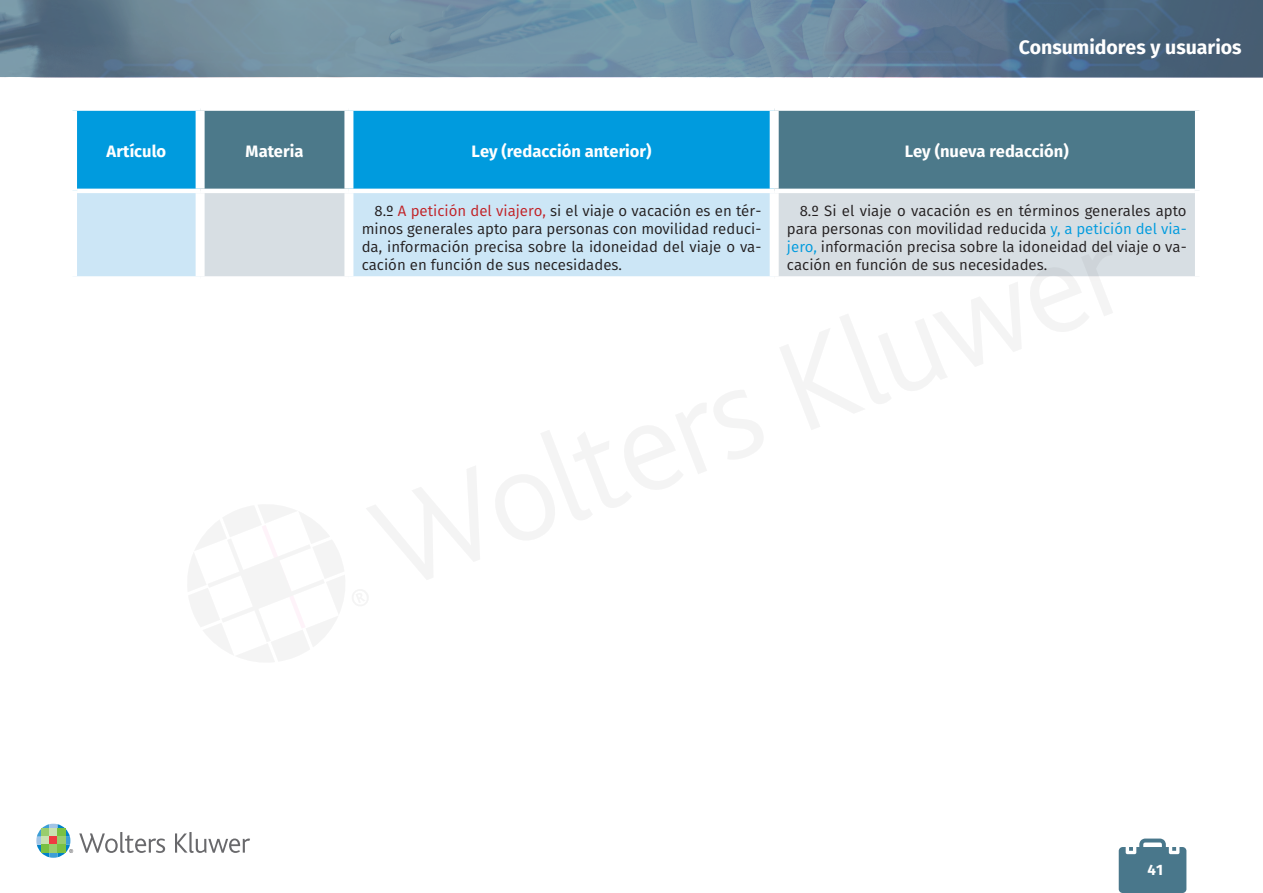
<style>
.page{position:relative;width:1263px;height:893px;background:#fff}
.page>*{position:absolute;margin:0;border:0;box-sizing:border-box;transform-origin:0 0}
.t1{font:700 19.5px "Fira Sans";color:#fff}
.Texto_general{font:700 16.5px "Fira Sans";color:#fff}
.Cabecera_tabla{font:700 16.5px "Fira Sans";color:#fff}
.Texto_general-2{font:15px/18px "Fira Sans";color:#231f20;text-align:justify}
.t2{font:700 15px "Fira Sans";color:#fff}
.s1{color:#c12025}
.s2{color:#009bde}
</style>
<div class="page">
<svg style="left:1119px;top:838px;width:67px;height:55px;background:#668d9e"></svg>
<svg style="left:0;top:0;width:1263px;height:77px;background:#658297"></svg>
<svg style="left:79px;top:832px;width:86px;height:21px"></svg>
<svg style="left:175px;top:832px;width:75px;height:21px"></svg>
<svg style="left:36px;top:824px;width:37px;height:34px"></svg>
<div style="left:77px;top:111px;width:119px;height:78px;background:#009bde"></div>
<svg style="left:205px;top:111px;width:990px;height:78px;background:#2c88ae"></svg>
<div style="left:77px;top:193px;width:119px;height:83px;background:#cce6f6"></div>
<svg style="left:205px;top:193px;width:990px;height:83px;background:#d1e2ec"></svg>
<div style="left:344px;top:111px;width:9px;height:78px;background:#fff"></div>
<div style="left:770px;top:111px;width:9px;height:78px;background:#fff"></div>
<div style="left:344px;top:193px;width:9px;height:83px;background:#fff"></div>
<div style="left:770px;top:193px;width:9px;height:83px;background:#fff"></div>
<svg style="left:496px;top:390px;width:267px;height:150px"></svg>
<svg style="left:779px;top:244px;width:334px;height:185px"></svg>
<svg style="left:188px;top:466px;width:292px;height:196px"></svg>
<h1 class="t1" style="left:1019px;top:31px;width:225px">Consumidores y usuarios</h1>
<p class="Texto_general" style="left:107px;top:138px;width:61px">Artículo</p>
<p class="Texto_general" style="left:246px;top:138px;width:59px">Materia</p>
<p class="Texto_general" style="left:472px;top:138px;width:181px">Ley (redacción anterior)</p>
<p class="Cabecera_tabla" style="left:905px;top:138px;width:165px">Ley (nueva redacción)</p>
<p class="Texto_general-2" style="left:362px;top:201px;width:401px;text-indent:13px">8.º <span class="s1">A petición del viajero,</span> si el viaje o vacación es en tér&shy;minos generales apto para personas con movilidad reduci&shy;da, información precisa sobre la idoneidad del viaje o va&shy;cación en función de sus necesidades.</p>
<p class="Texto_general-2" style="left:787px;top:201px;width:401px;text-indent:13px">8.º Si el viaje o vacación es en términos generales apto para personas con movilidad reducida <span class="s2">y, a petición del via&shy;jero,</span> información precisa sobre la idoneidad del viaje o va&shy;cación en función de sus necesidades.</p>
<p class="t2" style="left:1147px;top:857px;width:17px">41</p>
</div>
